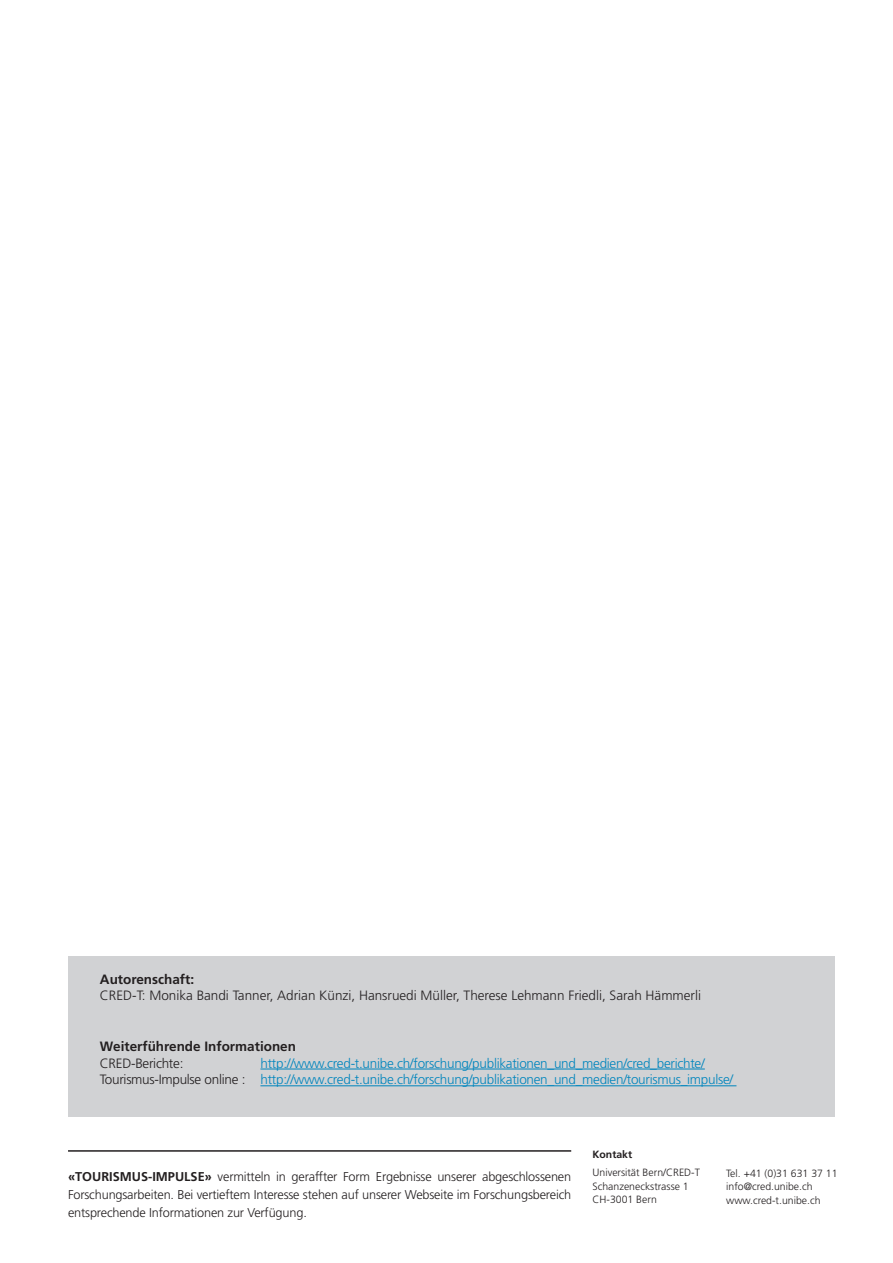
<style>
.page{position:relative;width:893px;height:1263px;background:#fff}
.page>*{position:absolute;margin:0;border:0;box-sizing:border-box;transform-origin:0 0}
.Lauftext_Frutiger_li{font:300 13.5px "Frutiger";letter-spacing:-.02em;color:#0085bd}
.Zwischentitel_Frutig{font:300 13.5px "Frutiger";color:#231f20}
.Zwischentitel_Frutig-2{font:700 13.5px "Frutiger";color:#231f20}
.Lauftext_Frutiger_li-2{font:300 13.5px "Frutiger";letter-spacing:-.02em;color:#231f20}
.t1{font:300 12.75px/18px "Frutiger";letter-spacing:-.015em;color:#231f20;text-align:justify}
.t2{font:300 10.5px/13.5px "Frutiger";color:#231f20}
.t3{font:700 10.5px "Frutiger";color:#231f20}
.s1{color:#231f20}
.s2{font-weight:700}
</style>
<div class="page">
<hr style="left:68px;top:1150px;width:503px;height:2px;background:#231f20">
<div style="left:68px;top:956px;width:766px;height:160px;background:#d1d2d4"></div>
<hr style="left:260px;top:1069px;width:445px;height:1px;background:#0085bd">
<hr style="left:260px;top:1085px;width:476px;height:1px;background:#0085bd">
<p class="Zwischentitel_Frutig-2" style="left:100px;top:971px;width:96px">Autorenschaft:</p>
<p class="Zwischentitel_Frutig" style="left:100px;top:988px;width:603px">CRED-T: Monika Bandi Tanner, Adrian Künzi, Hansruedi Müller, Therese Lehmann Friedli, Sarah Hämmerli</p>
<p class="Zwischentitel_Frutig-2" style="left:100px;top:1038px;width:198px">Weiterführende Informationen</p>
<p class="Lauftext_Frutiger_li-2" style="left:100px;top:1055px;width:85px">CRED-Berichte:</p>
<p class="Lauftext_Frutiger_li" style="left:260px;top:1055px;width:446px">http://www.cred-t.unibe.ch/forschung/publikationen_und_medien/cred_berichte/</p>
<p class="Lauftext_Frutiger_li" style="left:100px;top:1072px;width:635px"><span class="s1">Tourismus-Impulse online :</span> http://www.cred-t.unibe.ch/forschung/publikationen_und_medien/tourismus_impulse/</p>
<p class="t1" style="left:68px;top:1167px;width:505px"><span class="s2">«TOURISMUS-IMPULSE»</span> vermitteln in geraffter Form Ergebnisse unserer abgeschlossenen Forschungsarbeiten. Bei vertieftem Interesse stehen auf unserer Webseite im Forschungsbereich entsprechende Informationen zur Verfügung.</p>
<p class="t3" style="left:592px;top:1148px;width:41px">Kontakt</p>
<p class="t2" style="left:592px;top:1166px;width:109px">Universität Bern/CRED-T<br>Schanzeneckstrasse 1<br>CH-3001 Bern</p>
<p class="t2" style="left:726px;top:1166px;width:113px">Tel. +41 (0)31 631 37 11 info@cred.unibe.ch www.cred-t.unibe.ch</p>
</div>
